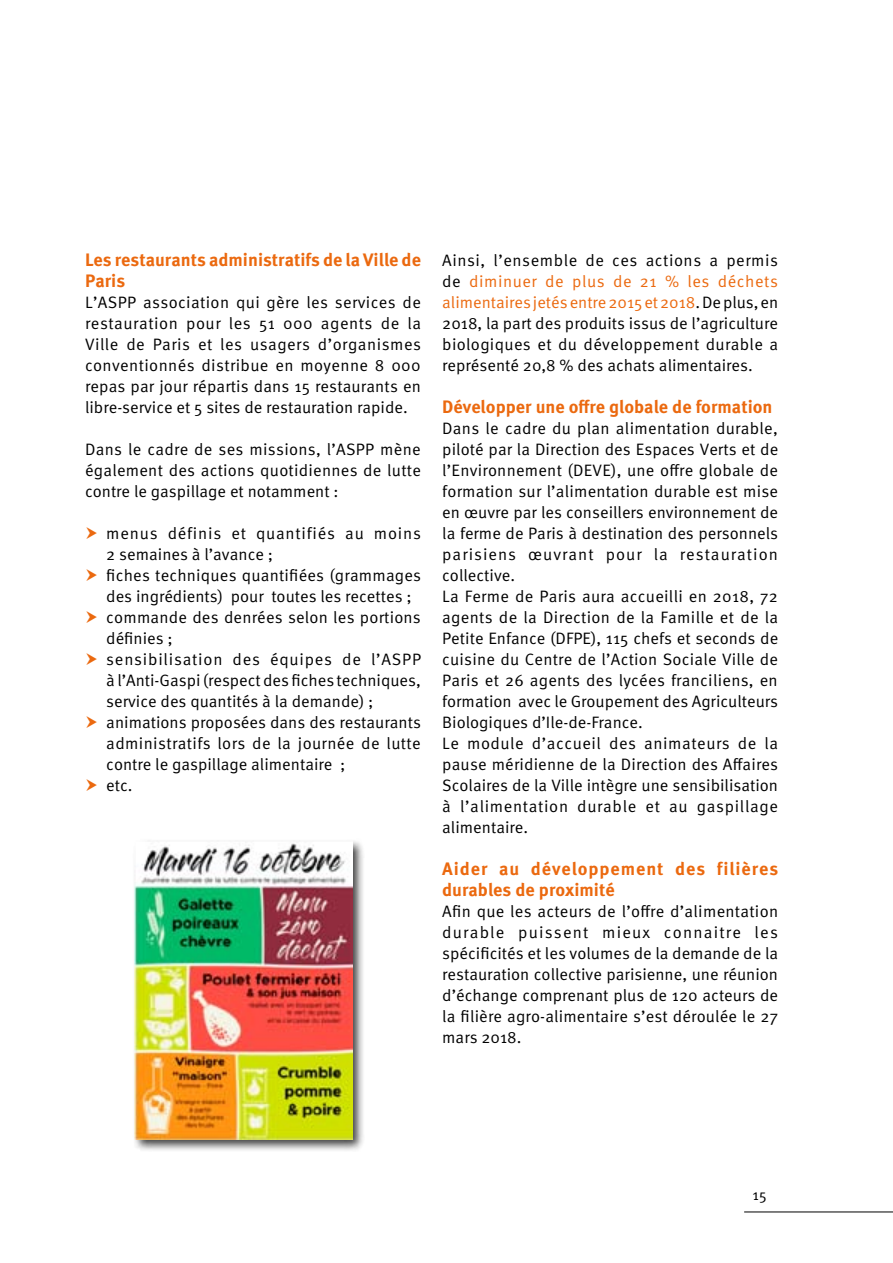
<style>
.page{position:relative;width:893px;height:1263px;background:#fff}
.page>*{position:absolute;margin:0;border:0;box-sizing:border-box;transform-origin:0 0}
.t1{font:700 18px/21px "Meta OT";color:#eb690f}
.t2{font:16.5px/21px "Meta OT Norm";letter-spacing:.01em;color:#000;text-align:justify}
.t3{font:15px "Meta OT Norm";color:#000}
.s1{color:#eb690f}
</style>
<div class="page">
<hr style="left:744px;top:1211px;width:149px;height:1px;background:#000">
<div style="left:132px;top:838px;width:233px;height:313px;background:#000;opacity:.75"></div>
<img style="left:135px;top:841px;width:218px;height:299px">
<p class="t1" style="left:85px;top:249px;width:337px">Les restaurants administratifs de la Ville de<br>Paris</p>
<p class="t2" style="left:85px;top:292px;width:338px">L’ASPP association qui gère les services de restauration pour les 51 000 agents de la Ville de Paris et les usagers d’organismes conventionnés distribue en moyenne 8 000 repas par jour répartis dans 15 restaurants en libre-service et 5 sites de restauration rapide.</p>
<p class="t2" style="left:85px;top:439px;width:337px">Dans le cadre de ses missions, l’ASPP mène également des actions quotidiennes de lutte contre le gaspillage et notamment :</p>
<p class="t2" style="left:106px;top:523px;width:316px;text-align:left">menus définis et quantifiés au moins 2 semaines à l’avance ;<br>fiches techniques quantifiées (grammages des ingrédients) pour toutes les recettes ; commande des denrées selon les portions définies ;<br>sensibilisation des équipes de l’ASPP à l’Anti-Gaspi (respect des fiches techniques, service des quantités à la demande) ; animations proposées dans des restaurants administratifs lors de la journée de lutte contre le gaspillage alimentaire ;<br>etc.</p>
<p class="t2" style="left:442px;top:250px;width:338px">Ainsi, l’ensemble de ces actions a permis de <span class="s1">diminuer de plus de 21 % les déchets alimentaires jetés entre 2015 et 2018</span>. De plus, en 2018, la part des produits issus de l’agriculture biologiques et du développement durable a représenté 20,8 % des achats alimentaires.</p>
<p class="t1" style="left:442px;top:396px;width:332px">Développer une offre globale de formation</p>
<p class="t2" style="left:442px;top:418px;width:338px;text-align:left">Dans le cadre du plan alimentation durable, piloté par la Direction des Espaces Verts et de l’Environnement (DEVE), une offre globale de formation sur l’alimentation durable est mise en œuvre par les conseillers environnement de la ferme de Paris à destination des personnels parisiens œuvrant pour la restauration collective.<br>La Ferme de Paris aura accueilli en 2018, 72 agents de la Direction de la Famille et de la Petite Enfance (DFPE), 115 chefs et seconds de cuisine du Centre de l’Action Sociale Ville de Paris et 26 agents des lycées franciliens, en formation avec le Groupement des Agriculteurs Biologiques d’Ile-de-France.<br>Le module d’accueil des animateurs de la pause méridienne de la Direction des Affaires Scolaires de la Ville intègre une sensibilisation à l’alimentation durable et au gaspillage alimentaire.</p>
<p class="t1" style="left:442px;top:858px;width:337px">Aider au développement des filières durables de proximité</p>
<p class="t2" style="left:442px;top:901px;width:337px">Afin que les acteurs de l’offre d’alimentation durable puissent mieux connaitre les spécificités et les volumes de la demande de la restauration collective parisienne, une réunion d’échange comprenant plus de 120 acteurs de la filière agro-alimentaire s’est déroulée le 27 mars 2018.</p>
<p class="t3" style="left:753px;top:1186px;width:16px">15</p>
</div>
